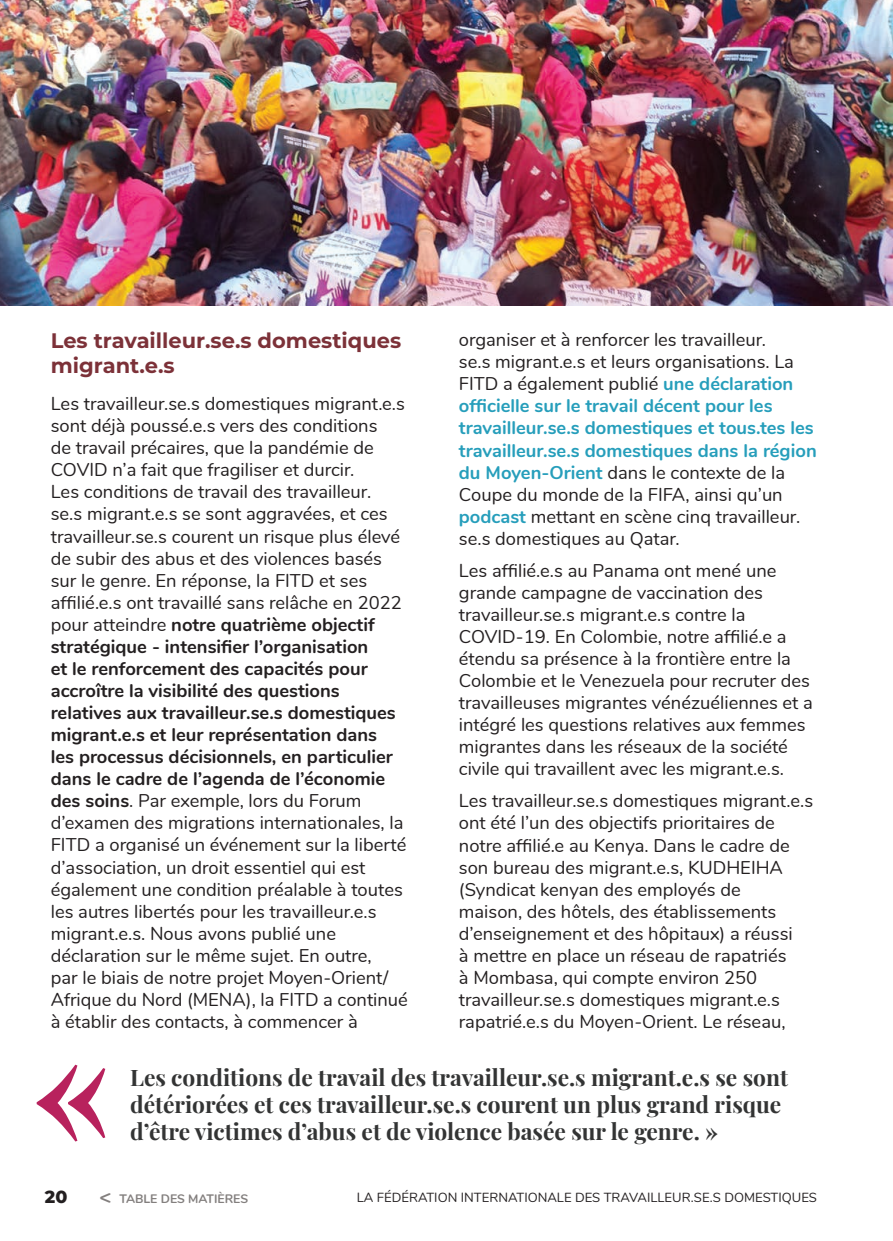
<style>
.page{position:relative;width:893px;height:1241px;background:#fff}
.page>*{position:absolute;margin:0;border:0;box-sizing:border-box;transform-origin:0 0}
.t1{font:700 22.75px/27.3px "Playfair Display";color:#333434}
.t2{font:700 21px/25.2px "Montserrat";color:#7c3138}
.t3{font:18.38px/22.1px "Nunito";color:#231f20}
.t4{font:800 17.5px "Montserrat";color:#231f20}
.t5{font:13.12px "Nunito";color:#231f20}
.t6{font:700 12.25px "Nunito";color:#837f7e}
.s1{font-weight:700}
.s2{font-weight:700;color:#269ebb}
.s3{font-size:21px}
</style>
<div class="page">
<svg style="left:892px;top:0;width:1px;height:306px"></svg>
<img style="left:0;top:0;width:892px;height:305px">
<svg style="left:37px;top:1064px;width:68px;height:77px"></svg>
<p class="t2" style="left:51px;top:327px;width:352px">Les travailleur.se.s domestiques migrant.e.s</p>
<p class="t3" style="left:51px;top:391px;width:359px">Les travailleur.se.s domestiques migrant.e.s sont déjà poussé.e.s vers des conditions<br>de travail précaires, que la pandémie de COVID n’a fait que fragiliser et durcir.<br>Les conditions de travail des travailleur.<br>se.s migrant.e.s se sont aggravées, et ces travailleur.se.s courent un risque plus élevé de subir des abus et des violences basés sur le genre. En réponse, la FITD et ses affilié.e.s ont travaillé sans relâche en 2022 pour atteindre <span class="s1">notre quatrième objectif stratégique - intensifier l’organisation<br>et le renforcement des capacités pour accroître la visibilité des questions relatives aux travailleur.se.s domestiques migrant.e.s et leur représentation dans<br>les processus décisionnels, en particulier dans le cadre de l’agenda de l’économie des soins</span>. Par exemple, lors du Forum d’examen des migrations internationales, la FITD a organisé un événement sur la liberté d’association, un droit essentiel qui est également une condition préalable à toutes les autres libertés pour les travailleur.e.s migrant.e.s. Nous avons publié une déclaration sur le même sujet. En outre,<br>par le biais de notre projet Moyen-Orient/ Afrique du Nord (MENA), la FITD a continué à établir des contacts, à commencer à</p>
<p class="t1" style="left:130px;top:1061px;width:659px">Les conditions de travail des travailleur.se.s migrant.e.s se sont détériorées et ces travailleur.se.s courent un plus grand risque d’être victimes d’abus et de violence basée sur le genre. »</p>
<p class="t3" style="left:459px;top:328px;width:359px">organiser et à renforcer les travailleur.<br>se.s migrant.e.s et leurs organisations. La FITD a également publié <span class="s2">une déclaration officielle sur le travail décent pour les travailleur.se.s domestiques et tous.tes les travailleur.se.s domestiques dans la région du Moyen-Orient</span> dans le contexte de la Coupe du monde de la FIFA, ainsi qu’un <span class="s2">podcast</span> mettant en scène cinq travailleur. se.s domestiques au Qatar.</p>
<p class="t3" style="left:459px;top:558px;width:356px">Les affilié.e.s au Panama ont mené une grande campagne de vaccination des travailleur.se.s migrant.e.s contre la COVID-19. En Colombie, notre affilié.e a étendu sa présence à la frontière entre la Colombie et le Venezuela pour recruter des travailleuses migrantes vénézuéliennes et a intégré les questions relatives aux femmes migrantes dans les réseaux de la société civile qui travaillent avec les migrant.e.s.</p>
<p class="t3" style="left:459px;top:788px;width:356px">Les travailleur.se.s domestiques migrant.e.s ont été l’un des objectifs prioritaires de notre affilié.e au Kenya. Dans le cadre de son bureau des migrant.e.s, KUDHEIHA (Syndicat kenyan des employés de<br>maison, des hôtels, des établissements d’enseignement et des hôpitaux) a réussi<br>à mettre en place un réseau de rapatriés<br>à Mombasa, qui compte environ 250 travailleur.se.s domestiques migrant.e.s rapatrié.e.s du Moyen-Orient. Le réseau,</p>
<p class="t4" style="left:45px;top:1183px;width:24px">20</p>
<p class="t6" style="left:99px;top:1189px;width:151px"><span class="s3">&lt;</span> TABLE DES MATIÈRES</p>
<p class="t5" style="left:357px;top:1187px;width:461px">LA FÉDÉRATION INTERNATIONALE DES TRAVAILLEUR.SE.S DOMESTIQUES</p>
</div>
